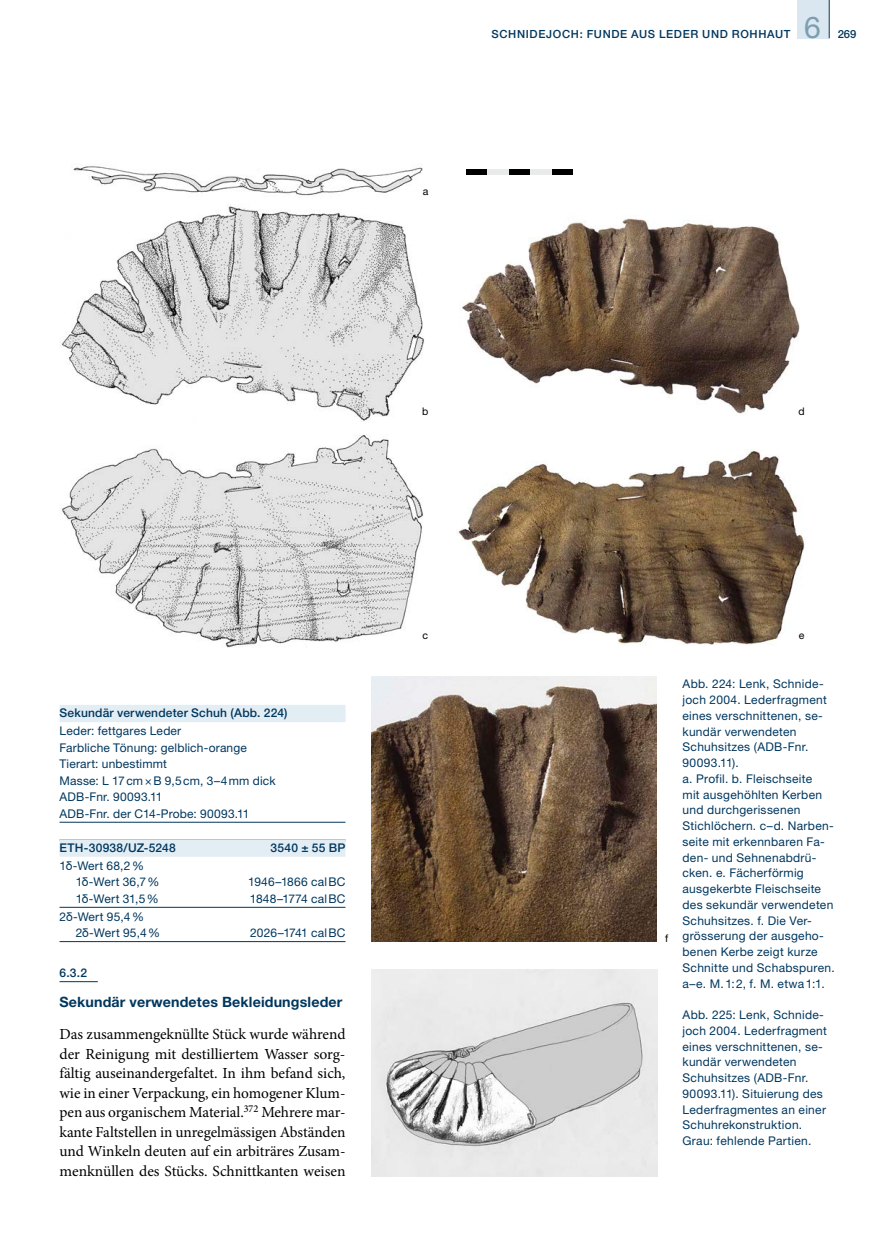
<style>
.page{position:relative;width:876px;height:1242px;background:#fff}
.page>*{position:absolute;margin:0;border:0;box-sizing:border-box;transform-origin:0 0}
.t1{font:30px "Helvetica Neue LT Std";color:#7b9eb1}
.b_____Lesetext_oE_Mi{font:15.3px/19.5px "Minion Pro";letter-spacing:-.005em;color:#000;text-align:justify}
.b_Titel_3_helvetica{font:700 14.25px "Helvetica Neue LT Std";letter-spacing:.01em;color:#00375e}
.c_____Abbildungslege{font:12px/15.8px "Helvetica Neue LT Std";letter-spacing:.025em;color:#00375e}
.d_Tabellentext_8_11{font:12px/16.5px "Helvetica Neue LT Std";letter-spacing:.015em;color:#00375e}
.d_Tabellenkopf_8_11{font:500 12px "Helvetica Neue LT Std";letter-spacing:.015em;color:#00375e}
.a_Kapitelnummer_text{font:500 12px "Helvetica Neue LT Std";color:#00375e}
.t2{font:500 11.25px "Helvetica Neue LT Std";letter-spacing:.06em;color:#00375e}
.t3{font:10.5px "Helvetica Neue LT Std";color:#000}
.s1{font-family:"Arial"}
</style>
<div class="page">
<div style="left:797px;top:0;width:32px;height:38px;background:#dae7f0"></div>
<hr style="left:829px;top:0;width:1px;height:38px;background:#00375e">
<hr style="left:60px;top:981px;width:38px;height:1px;background:#00375e">
<div style="left:60px;top:705px;width:285px;height:17px;background:#e3edf4"></div>
<hr style="left:60px;top:822px;width:285px;height:1px;background:#00375e">
<div style="left:60px;top:839px;width:285px;height:17px;background:#e3edf4"></div>
<hr style="left:60px;top:907px;width:285px;height:1px;background:#00375e">
<hr style="left:60px;top:941px;width:285px;height:1px;background:#00375e">
<img style="left:371px;top:676px;width:286px;height:265px">
<img style="left:371px;top:969px;width:286px;height:207px">
<img style="left:61px;top:166px;width:363px;height:482px">
<img style="left:462px;top:218px;width:338px;height:196px">
<img style="left:458px;top:451px;width:347px;height:194px">
<div style="left:466px;top:169px;width:21px;height:6px;background:#000"></div>
<div style="left:509px;top:169px;width:21px;height:6px;background:#000"></div>
<div style="left:551px;top:169px;width:21px;height:6px;background:#000"></div>
<div style="left:487px;top:169px;width:22px;height:6px;background:#e9ebeb"></div>
<div style="left:530px;top:169px;width:21px;height:6px;background:#e9ebeb"></div>
<p class="t3" style="left:423px;top:185px;width:7px">a</p>
<p class="t2" style="left:491px;top:28px;width:301px">SCHNIDEJOCH: FUNDE AUS LEDER UND ROHHAUT</p>
<h1 class="t1" style="left:804px;top:10px;width:18px">6</h1>
<p class="t2" style="left:838px;top:28px;width:20px">269</p>
<p class="t3" style="left:422px;top:405px;width:8px">b</p>
<p class="t3" style="left:798px;top:405px;width:8px">d</p>
<p class="d_Tabellenkopf_8_11" style="left:60px;top:706px;width:229px">Sekundär verwendeter Schuh (Abb. 224)</p>
<p class="d_Tabellentext_8_11" style="left:60px;top:722px;width:218px">Leder: fettgares Leder<br>Farbliche Tönung: gelblich-orange<br>Tierart: unbestimmt<br>Masse: L 17cm×B 9,5cm, 3–4mm dick<br>ADB-Fnr. 90093.11<br>ADB-Fnr. der C14-Probe: 90093.11</p>
<p class="d_Tabellenkopf_8_11" style="left:60px;top:840px;width:118px">ETH-30938/UZ-5248</p>
<p class="d_Tabellenkopf_8_11" style="left:271px;top:840px;width:76px">3540 ± 55 BP</p>
<p class="d_Tabellentext_8_11" style="left:76px;top:857px;width:85px;text-indent:-16px">1<span class="s1">δ</span>-Wert 68,2%<br>1<span class="s1">δ</span>-Wert 36,7%</p>
<p class="d_Tabellentext_8_11" style="left:248px;top:873px;width:99px">1946–1866 calBC</p>
<p class="d_Tabellentext_8_11" style="left:76px;top:890px;width:85px">1<span class="s1">δ</span>-Wert 31,5%</p>
<p class="d_Tabellentext_8_11" style="left:250px;top:890px;width:97px">1848–1774 calBC</p>
<p class="d_Tabellentext_8_11" style="left:76px;top:908px;width:86px;text-indent:-16px">2<span class="s1">δ</span>-Wert 95,4%<br>2<span class="s1">δ</span>-Wert 95,4%</p>
<p class="d_Tabellentext_8_11" style="left:250px;top:924px;width:97px">2026–1741 calBC</p>
<h1 class="a_Kapitelnummer_text" style="left:60px;top:965px;width:29px">6.3.2</h1>
<h4 class="b_Titel_3_helvetica" style="left:60px;top:993px;width:284px">Sekundär verwendetes Bekleidungsleder</h4>
<p class="b_____Lesetext_oE_Mi" style="left:60px;top:1025px;width:287px">Das zusammengeknüllte Stück wurde während der Reinigung mit destilliertem Wasser sorg&shy;fältig auseinandergefaltet. In ihm befand sich, wie in einer Verpackung, ein homogener Klum&shy;pen aus organischem Material.<sup>372</sup> Mehrere mar&shy;kante Faltstellen in unregelmässigen Abständen und Winkeln deuten auf ein arbiträres Zusam&shy;menknüllen des Stücks. Schnittkanten weisen</p>
<p class="t3" style="left:422px;top:628px;width:7px">c</p>
<p class="t3" style="left:799px;top:628px;width:7px">e</p>
<p class="t3" style="left:665px;top:931px;width:5px">f</p>
<p class="c_____Abbildungslege" style="left:682px;top:676px;width:154px">Abb. 224: Lenk, Schnide&shy;joch 2004. Lederfragment eines verschnittenen, se&shy;kundär verwendeten<br>Schuhsitzes (ADB-Fnr.<br>90093.11).<br>a. Profil. b. Fleischseite<br>mit ausgehöhlten Kerben und durchgerissenen<br>Stichlöchern. c–d. Narben&shy;seite mit erkennbaren Fa&shy;den- und Sehnenabdrü&shy;cken. e. Fächerförmig ausgekerbte Fleischseite des sekundär verwendeten<br>Schuhsitzes. f. Die Ver&shy;grösserung der ausgeho&shy;benen Kerbe zeigt kurze<br>Schnitte und Schabspuren. a–e. M. 1:2, f. M. etwa 1:1.</p>
<p class="c_____Abbildungslege" style="left:682px;top:1007px;width:146px">Abb. 225: Lenk, Schnide&shy;joch 2004. Lederfragment eines verschnittenen, se&shy;kundär verwendeten<br>Schuhsitzes (ADB-Fnr.<br>90093.11). Situierung des<br>Lederfragmentes an einer<br>Schuhrekonstruktion.<br>Grau: fehlende Partien.</p>
</div>
